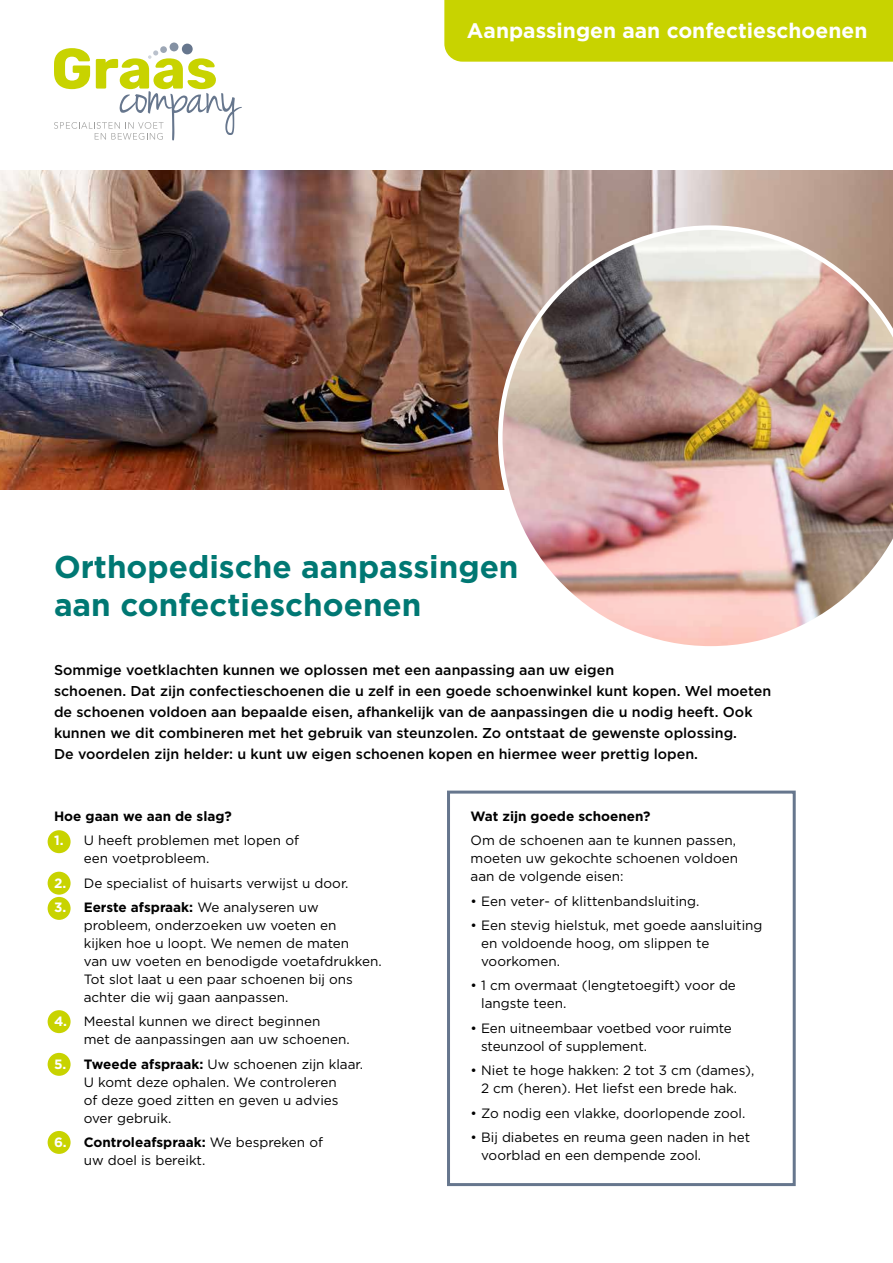
<style>
.page{position:relative;width:893px;height:1263px;background:#fff}
.page>*{position:absolute;margin:0;border:0;box-sizing:border-box;transform-origin:0 0}
.t1{font:700 31.5px/37.8px "Gotham";color:#007873}
.t2{font:700 21px "Gotham";color:#fff}
.t3{font:500 14.25px/21px "Gotham";color:#000}
.t4{font:13.5px/18px "Gotham";color:#000}
.t5{font:700 13.5px "Gotham";color:#000}
.s1{font-weight:700;color:#fff}
.s2{font-weight:700}
</style>
<div class="page">
<img style="left:0;top:170px;width:893px;height:319px">
<div style="left:48px;top:830px;width:23px;height:23px;background:#c8d300;border-radius:50%"></div>
<div style="left:48px;top:872px;width:23px;height:23px;background:#c8d300;border-radius:50%"></div>
<div style="left:48px;top:897px;width:23px;height:23px;background:#c8d300;border-radius:50%"></div>
<div style="left:48px;top:1010px;width:23px;height:23px;background:#c8d300;border-radius:50%"></div>
<div style="left:48px;top:1053px;width:23px;height:23px;background:#c8d300;border-radius:50%"></div>
<div style="left:48px;top:1131px;width:23px;height:23px;background:#c8d300;border-radius:50%"></div>
<div style="left:444px;top:0;width:449px;height:62px;background:#c8d300"></div>
<div style="left:160px;top:46px;width:7px;height:7px;background:#9ca6b5;border-radius:50%"></div>
<div style="left:170px;top:43px;width:8px;height:8px;background:#8491a3;border-radius:50%"></div>
<div style="left:182px;top:44px;width:11px;height:10px;background:#66768d;border-radius:50%"></div>
<svg style="left:54px;top:48px;width:188px;height:92px"></svg>
<img style="left:498px;top:225px;width:395px;height:421px">
<div style="left:447px;top:790px;width:349px;height:396px;border:3px solid #66768d"></div>
<h2 class="t2" style="left:467px;top:18px;width:402px">Aanpassingen aan confectieschoenen</h2>
<h1 class="t1" style="left:54px;top:547px;width:466px">Orthopedische aanpassingen aan confectieschoenen</h1>
<p class="t3" style="left:54px;top:659px;width:719px">Sommige voetklachten kunnen we oplossen met een aanpassing aan uw eigen<br>schoenen. Dat zijn confectieschoenen die u zelf in een goede schoenwinkel kunt kopen. Wel moeten de schoenen voldoen aan bepaalde eisen, afhankelijk van de aanpassingen die u nodig heeft. Ook kunnen we dit combineren met het gebruik van steunzolen. Zo ontstaat de gewenste oplossing.<br>De voordelen zijn helder: u kunt uw eigen schoenen kopen en hiermee weer prettig lopen.</p>
<p class="t5" style="left:54px;top:808px;width:179px">Hoe gaan we aan de slag?</p>
<p class="t4" style="left:84px;top:831px;width:217px;text-indent:-30px"><span class="s1">1.</span> U heeft problemen met lopen of een voetprobleem.</p>
<p class="t4" style="left:54px;top:874px;width:296px"><span class="s1">2.</span> De specialist of huisarts verwijst u door.</p>
<p class="t4" style="left:84px;top:898px;width:300px;text-indent:-30px"><span class="s1">3.</span> <span class="s2">Eerste afspraak:</span> We analyseren uw probleem, onderzoeken uw voeten en<br>kijken hoe u loopt. We nemen de maten<br>van uw voeten en benodigde voetafdrukken.<br>Tot slot laat u een paar schoenen bij ons achter die wij gaan aanpassen.</p>
<p class="t4" style="left:84px;top:1012px;width:267px;text-indent:-30px"><span class="s1">4.</span> Meestal kunnen we direct beginnen met de aanpassingen aan uw schoenen.</p>
<p class="t4" style="left:84px;top:1055px;width:281px;text-indent:-30px"><span class="s1">5.</span> <span class="s2">Tweede afspraak:</span> Uw schoenen zijn klaar.<br>U komt deze ophalen. We controleren<br>of deze goed zitten en geven u advies over gebruik.</p>
<p class="t4" style="left:84px;top:1133px;width:241px;text-indent:-30px"><span class="s1">6.</span> <span class="s2">Controleafspraak:</span> We bespreken of uw doel is bereikt.</p>
<p class="t5" style="left:471px;top:808px;width:181px">Wat zijn goede schoenen?</p>
<p class="t4" style="left:471px;top:831px;width:269px">Om de schoenen aan te kunnen passen, moeten uw gekochte schoenen voldoen aan de volgende eisen:</p>
<p class="t4" style="left:471px;top:892px;width:230px">• Een veter- of klittenbandsluiting.</p>
<p class="t4" style="left:481px;top:916px;width:283px;text-indent:-11px">• Een stevig hielstuk, met goede aansluiting en voldoende hoog, om slippen te voorkomen.</p>
<p class="t4" style="left:481px;top:976px;width:256px;text-indent:-11px">• 1 cm overmaat (lengtetoegift) voor de langste teen.</p>
<p class="t4" style="left:481px;top:1019px;width:252px;text-indent:-11px">• Een uitneembaar voetbed voor ruimte steunzool of supplement.</p>
<p class="t4" style="left:471px;top:1061px;width:285px;text-align:center">• Niet te hoge hakken: 2 tot 3 cm (dames),<br>2 cm (heren). Het liefst een brede hak.</p>
<p class="t4" style="left:471px;top:1103px;width:276px">• Zo nodig een vlakke, doorlopende zool.</p>
<p class="t4" style="left:481px;top:1128px;width:271px;text-indent:-11px">• Bij diabetes en reuma geen naden in het voorblad en een dempende zool.</p>
</div>
